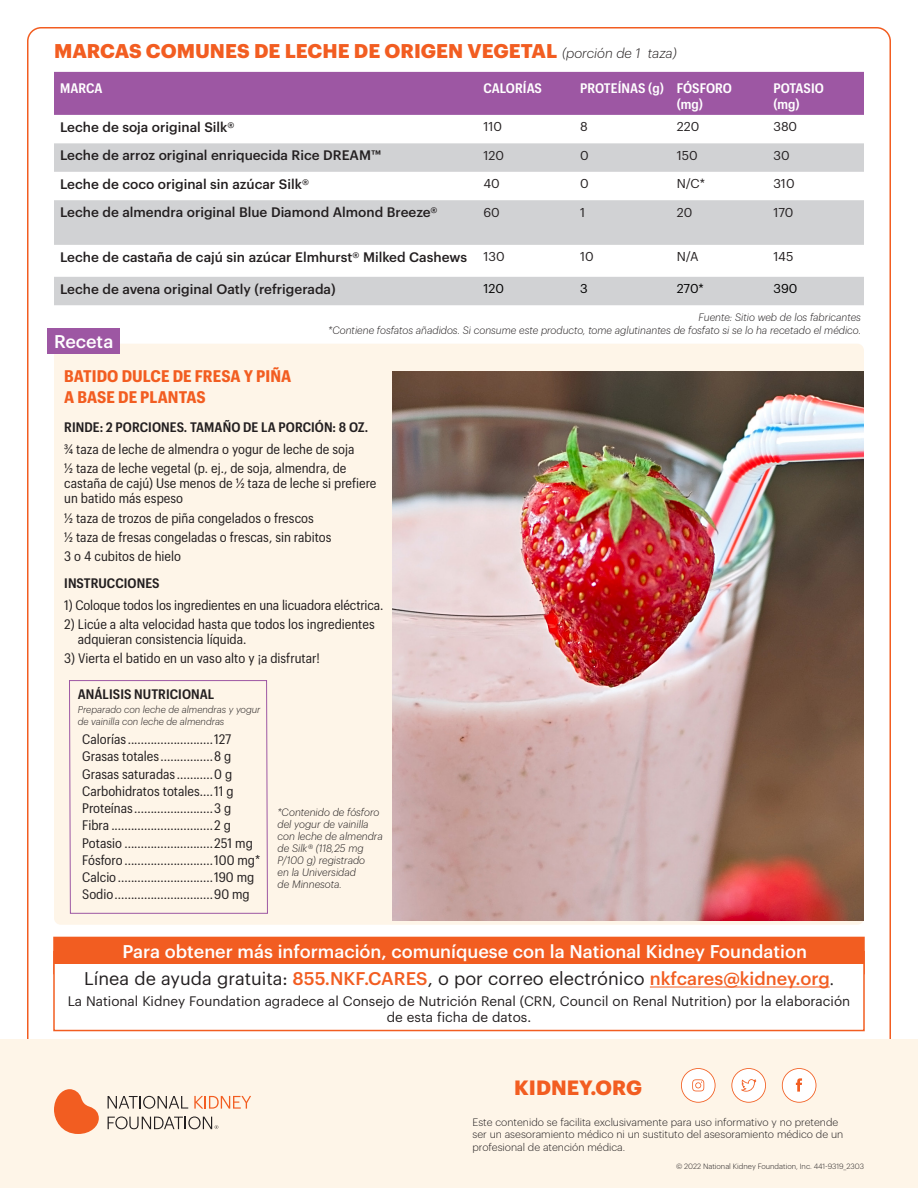
<style>
.page{position:relative;width:918px;height:1188px;background:#fff}
.page>*{position:absolute;margin:0;border:0;box-sizing:border-box;transform-origin:0 0}
.t1{font:700 20.25px "Graphik";color:#f25d21}
.BodyIntro{font:700 19.5px "Graphik";color:#f25d21}
.Head1{font:500 18px/27.6px "Graphik";color:#fff}
.TableHead2{font:700 16.5px/21px "Graphik Compact";letter-spacing:.005em;color:#f25d21}
.Ingredients{font:13.5px/15px "Graphik Compact";color:#231f20}
.TableBody{font:500 13.5px "Graphik";color:#231f20}
.TableBody2{font:13.5px/15px "Graphik Compact";color:#231f20}
.t2{font:13.5px/16.2px "Graphik";color:#231f20;text-align:center}
.TableHead3{font:600 13.5px "Graphik Compact";letter-spacing:.005em;color:#231f20}
.TableHead2-2{font:600 13.5px "Graphik Compact";color:#fff}
.TableHead1{font:12.6px "Graphik";letter-spacing:.005em;color:#231f20}
.TableHead1-2{font:12.6px "Graphik";color:#000}
.Disclaimer1{font:italic 300 10.5px/12px "Graphik";color:#231f20}
.t3{font:300 10.5px/12.6px "Graphik";color:#231f20}
.Disclaimer1-2{font:italic 300 9.75px/12px "Graphik";color:#231f20}
.t4{font:300 7.5px "Graphik";color:#231f20}
.s1{font-weight:300;font-style:italic;font-size:13.5px;color:#221e1f}
.s2{font-weight:400;color:#231f20}
.s3{color:#f25d21}
.s4{font-family:"Minion Pro";font-weight:400;color:#231f20}
</style>
<div class="page">
<div style="left:54px;top:937px;width:810px;height:29px;background:#f25d21"></div>
<div style="left:54px;top:964px;width:810px;height:67px;background:#fff"></div>
<div style="left:53px;top:950px;width:812px;height:81px;border:2px solid #f25d21"></div>
<hr style="left:650px;top:987px;width:180px;height:1px;background:#f25d21">
<div style="left:0;top:1040px;width:918px;height:148px;background:#fef5e8"></div>
<svg style="left:782px;top:1068px;width:34px;height:35px"></svg>
<svg style="left:731px;top:1068px;width:35px;height:35px"></svg>
<svg style="left:681px;top:1068px;width:35px;height:35px"></svg>
<svg style="left:54px;top:1089px;width:45px;height:45px"></svg>
<svg style="left:108px;top:1096px;width:80px;height:13px"></svg>
<svg style="left:194px;top:1096px;width:57px;height:13px"></svg>
<svg style="left:108px;top:1116px;width:110px;height:13px"></svg>
<div style="left:54px;top:344px;width:810px;height:581px;background:#fef5e8;border-radius:7px"></div>
<img style="left:392px;top:371px;width:472px;height:549px">
<div style="left:54px;top:72px;width:810px;height:43px;background:#9d57a3"></div>
<svg style="left:54px;top:143px;width:810px;height:162px;fill:#d1d2d4"></svg>
<svg style="left:69px;top:680px;width:199px;height:234px"></svg>
<div style="left:47px;top:328px;width:73px;height:26px;background:#9d57a3"></div>
<p class="BodyIntro" style="left:54px;top:36px;width:624px">MARCAS COMUNES DE LECHE DE ORIGEN VEGETAL <span class="s1">(porción de 1 taza)</span></p>
<p class="TableHead2-2" style="left:60px;top:78px;width:44px">MARCA</p>
<p class="TableHead2-2" style="left:483px;top:78px;width:60px">CALORÍAS</p>
<p class="TableHead2-2" style="left:580px;top:78px;width:85px">PROTEÍNAS (g)</p>
<p class="TableHead2-2" style="left:677px;top:78px;width:57px">FÓSFORO</p>
<p class="TableHead2-2" style="left:677px;top:94px;width:28px">(mg)</p>
<p class="TableHead2-2" style="left:773px;top:78px;width:52px">POTASIO</p>
<p class="TableHead2-2" style="left:773px;top:94px;width:28px">(mg)</p>
<p class="TableBody" style="left:60px;top:117px;width:176px">Leche de soja original Silk®</p>
<p class="TableHead1" style="left:483px;top:117px;width:20px">110</p>
<p class="TableHead1" style="left:580px;top:117px;width:9px">8</p>
<p class="TableHead1" style="left:677px;top:117px;width:24px">220</p>
<p class="TableHead1" style="left:773px;top:117px;width:25px">380</p>
<p class="TableBody" style="left:60px;top:145px;width:323px">Leche de arroz original enriquecida Rice DREAM™</p>
<p class="TableHead1" style="left:483px;top:146px;width:22px">120</p>
<p class="TableHead1" style="left:580px;top:146px;width:10px">0</p>
<p class="TableHead1" style="left:677px;top:146px;width:23px">150</p>
<p class="TableHead1" style="left:773px;top:146px;width:18px">30</p>
<p class="TableBody" style="left:60px;top:174px;width:250px">Leche de coco original sin azúcar Silk®</p>
<p class="TableHead1" style="left:483px;top:174px;width:18px">40</p>
<p class="TableHead1" style="left:580px;top:174px;width:10px">0</p>
<p class="TableHead1" style="left:677px;top:174px;width:30px">N/C*</p>
<p class="TableHead1" style="left:773px;top:174px;width:23px">310</p>
<p class="TableBody" style="left:60px;top:202px;width:379px">Leche de almendra original Blue Diamond Almond Breeze®</p>
<p class="TableHead1" style="left:483px;top:203px;width:18px">60</p>
<p class="TableHead1" style="left:580px;top:203px;width:7px">1</p>
<p class="TableHead1" style="left:677px;top:203px;width:17px">20</p>
<p class="TableHead1" style="left:773px;top:203px;width:22px">170</p>
<p class="TableBody" style="left:60px;top:247px;width:409px">Leche de castaña de cajú sin azúcar Elmhurst® Milked Cashews</p>
<p class="TableHead1" style="left:483px;top:247px;width:23px">130</p>
<p class="TableHead1" style="left:580px;top:247px;width:15px">10</p>
<p class="TableHead1" style="left:677px;top:247px;width:23px">N/A</p>
<p class="TableHead1" style="left:773px;top:247px;width:22px">145</p>
<p class="TableBody" style="left:60px;top:279px;width:277px">Leche de avena original Oatly (refrigerada)</p>
<p class="TableHead1-2" style="left:483px;top:279px;width:22px">120</p>
<p class="TableHead1-2" style="left:580px;top:279px;width:9px">3</p>
<p class="TableHead1-2" style="left:677px;top:279px;width:29px">270*</p>
<p class="TableHead1-2" style="left:773px;top:279px;width:26px">390</p>
<p class="Head1" style="left:54px;top:326px;width:61px">Receta</p>
<p class="Disclaimer1" style="left:699px;top:311px;width:164px">Fuente: Sitio web de los fabricantes</p>
<p class="Disclaimer1" style="left:328px;top:324px;width:534px">*Contiene fosfatos añadidos. Si consume este producto, tome aglutinantes de fosfato si se lo ha recetado el médico.</p>
<p class="TableHead2" style="left:64px;top:364px;width:229px">BATIDO DULCE DE FRESA Y PIÑA<br>A BASE DE PLANTAS</p>
<p class="TableHead3" style="left:64px;top:417px;width:305px">RINDE: 2 PORCIONES. TAMAÑO DE LA PORCIÓN: 8 OZ.</p>
<p class="Ingredients" style="left:64px;top:441px;width:292px">¾ taza de leche de almendra o yogur de leche de soja</p>
<p class="Ingredients" style="left:64px;top:460px;width:314px">½ taza de leche vegetal (p. ej., de soja, almendra, de castaña de cajú) Use menos de ½ taza de leche si prefiere un batido más espeso</p>
<p class="Ingredients" style="left:64px;top:509px;width:251px">½ taza de trozos de piña congelados o frescos</p>
<p class="Ingredients" style="left:64px;top:529px;width:269px">½ taza de fresas congeladas o frescas, sin rabitos</p>
<p class="Ingredients" style="left:64px;top:548px;width:118px">3 o 4 cubitos de hielo</p>
<p class="TableHead3" style="left:64px;top:573px;width:97px">INSTRUCCIONES</p>
<p class="TableBody2" style="left:64px;top:596px;width:321px">1) Coloque todos los ingredientes en una licuadora eléctrica.</p>
<p class="TableBody2" style="left:78px;top:616px;width:299px;text-indent:-14px">2) Licúe a alta velocidad hasta que todos los ingredientes adquieran consistencia líquida.</p>
<p class="TableBody2" style="left:64px;top:650px;width:257px">3) Vierta el batido en un vaso alto y ¡a disfrutar!</p>
<p class="TableHead3" style="left:78px;top:684px;width:138px">ANÁLISIS NUTRICIONAL</p>
<p class="Disclaimer1-2" style="left:78px;top:703px;width:184px">Preparado con leche de almendras y yogur de vainilla con leche de almendras</p>
<p class="Ingredients" style="left:82px;top:731px;width:151px">Calorías ..........................127</p>
<p class="Ingredients" style="left:82px;top:748px;width:151px">Grasas totales................8 g</p>
<p class="Ingredients" style="left:82px;top:765px;width:151px">Grasas saturadas ...........0 g</p>
<p class="Ingredients" style="left:82px;top:783px;width:153px">Carbohidratos totales....11 g</p>
<p class="Ingredients" style="left:82px;top:800px;width:151px">Proteínas........................3 g</p>
<p class="Ingredients" style="left:82px;top:817px;width:150px">Fibra ...............................2 g</p>
<p class="Ingredients" style="left:82px;top:834px;width:172px">Potasio ...........................251 mg</p>
<p class="Ingredients" style="left:82px;top:852px;width:180px">Fósforo ...........................100 mg*</p>
<p class="Ingredients" style="left:82px;top:869px;width:174px">Calcio.............................190 mg</p>
<p class="Ingredients" style="left:82px;top:886px;width:169px">Sodio..............................90 mg</p>
<p class="Disclaimer1" style="left:278px;top:806px;width:107px">*Contenido de fósforo del yogur de vainilla con leche de almendra de Silk® (118,25 mg<br>P/100 g) registrado<br>en la Universidad<br>de Minnesota.</p>
<h3 class="Head1" style="left:84px;top:936px;width:751px;text-indent:38px">Para obtener más información, comuníquese con la National Kidney Foundation<br><span class="s2">Línea de ayuda gratuita:</span> <span class="s3">855.NKF.CARES</span><span class="s2">, o por correo electrónico</span> <span class="s3">nkfcares@kidney.org</span><span class="s4">.</span></h3>
<p class="t2" style="left:68px;top:992px;width:784px">La National Kidney Foundation agradece al Consejo de Nutrición Renal (CRN, Council on Renal Nutrition) por la elaboración de esta ficha de datos.</p>
<h1 class="t1" style="left:514px;top:1072px;width:129px">KIDNEY.ORG</h1>
<p class="t3" style="left:472px;top:1115px;width:372px">Este contenido se facilita exclusivamente para uso informativo y no pretende ser un asesoramiento médico ni un sustituto del asesoramiento médico de un profesional de atención médica.</p>
<p class="t4" style="left:676px;top:1161px;width:189px">© 2022 National Kidney Foundation, Inc. 441-9319_2303</p>
</div>
